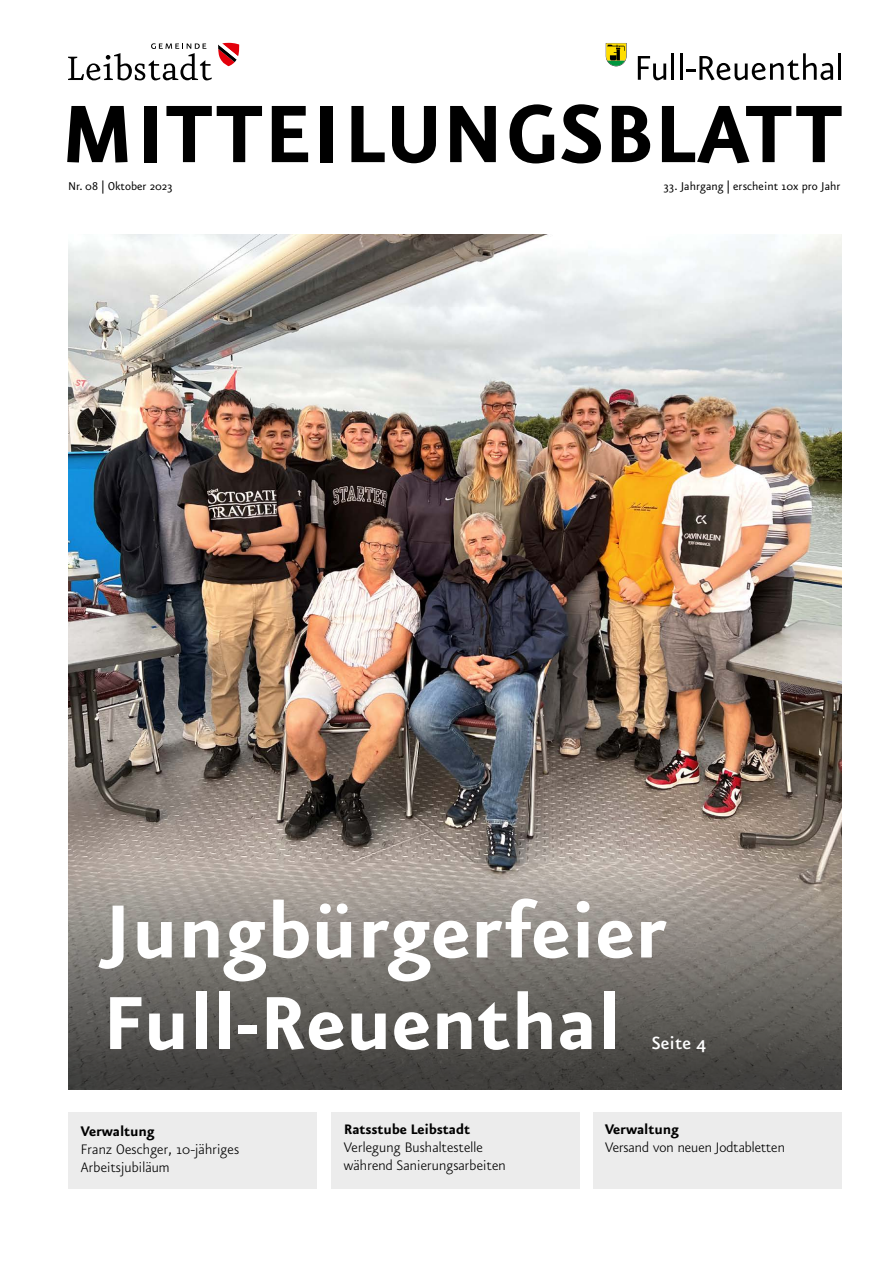
<style>
.page{position:relative;width:893px;height:1263px;background:#fff}
.page>*{position:absolute;margin:0;border:0;box-sizing:border-box;transform-origin:0 0}
.t1{font:700 97.5px "Eureka Sans";letter-spacing:.01em;color:#000}
.t2{font:700 90px/91.5px "Eureka Sans";color:#fff}
.t3{font:500 21px "Eureka Sans";color:#fff}
.t4{font:300 16.5px/18px "Eureka Sans";letter-spacing:.01em;color:#000}
.t5{font:700 16.5px "Eureka Sans";letter-spacing:-.01em;color:#000}
.t6{font:13.5px "Eureka Sans";color:#000}
</style>
<div class="page">
<img style="left:68px;top:235px;width:774px;height:634px">
<svg style="left:218px;top:43px;width:21px;height:23px"></svg>
<svg style="left:68px;top:43px;width:144px;height:37px"></svg>
<svg style="left:638px;top:56px;width:28px;height:24px"></svg>
<hr style="left:671px;top:53px;width:3px;height:27px;background:#000">
<hr style="left:680px;top:53px;width:3px;height:27px;background:#000">
<svg style="left:686px;top:53px;width:147px;height:27px"></svg>
<hr style="left:838px;top:53px;width:3px;height:27px;background:#000">
<svg style="left:606px;top:43px;width:20px;height:23px"></svg>
<svg style="left:68px;top:869px;width:774px;height:221px;background:#74706b"></svg>
<div style="left:593px;top:1112px;width:249px;height:77px;background:#ececec"></div>
<div style="left:331px;top:1112px;width:248px;height:77px;background:#ececec"></div>
<div style="left:68px;top:1112px;width:249px;height:77px;background:#ececec"></div>
<h1 class="t1" style="left:60px;top:85px;width:783px">MITTEILUNGSBLATT</h1>
<p class="t6" style="left:68px;top:179px;width:106px">Nr. 08 | Oktober 2023</p>
<p class="t6" style="left:663px;top:179px;width:179px">33. Jahrgang | erscheint 10x pro Jahr</p>
<h2 class="t2" style="left:102px;top:888px;width:566px">Jungbürgerfeier<br>Full-Reuenthal</h2>
<p class="t3" style="left:651px;top:1033px;width:57px">Seite 4</p>
<p class="t5" style="left:81px;top:1123px;width:75px">Verwaltung</p>
<p class="t4" style="left:81px;top:1141px;width:160px">Franz Oeschger, 10-jähriges<br>Arbeitsjubiläum</p>
<p class="t5" style="left:344px;top:1121px;width:128px">Ratsstube Leibstadt</p>
<p class="t4" style="left:344px;top:1139px;width:163px">Verlegung Bushaltestelle während Sanierungsarbeiten</p>
<p class="t5" style="left:605px;top:1121px;width:75px">Verwaltung</p>
<p class="t4" style="left:605px;top:1139px;width:181px">Versand von neuen Jodtabletten</p>
</div>
